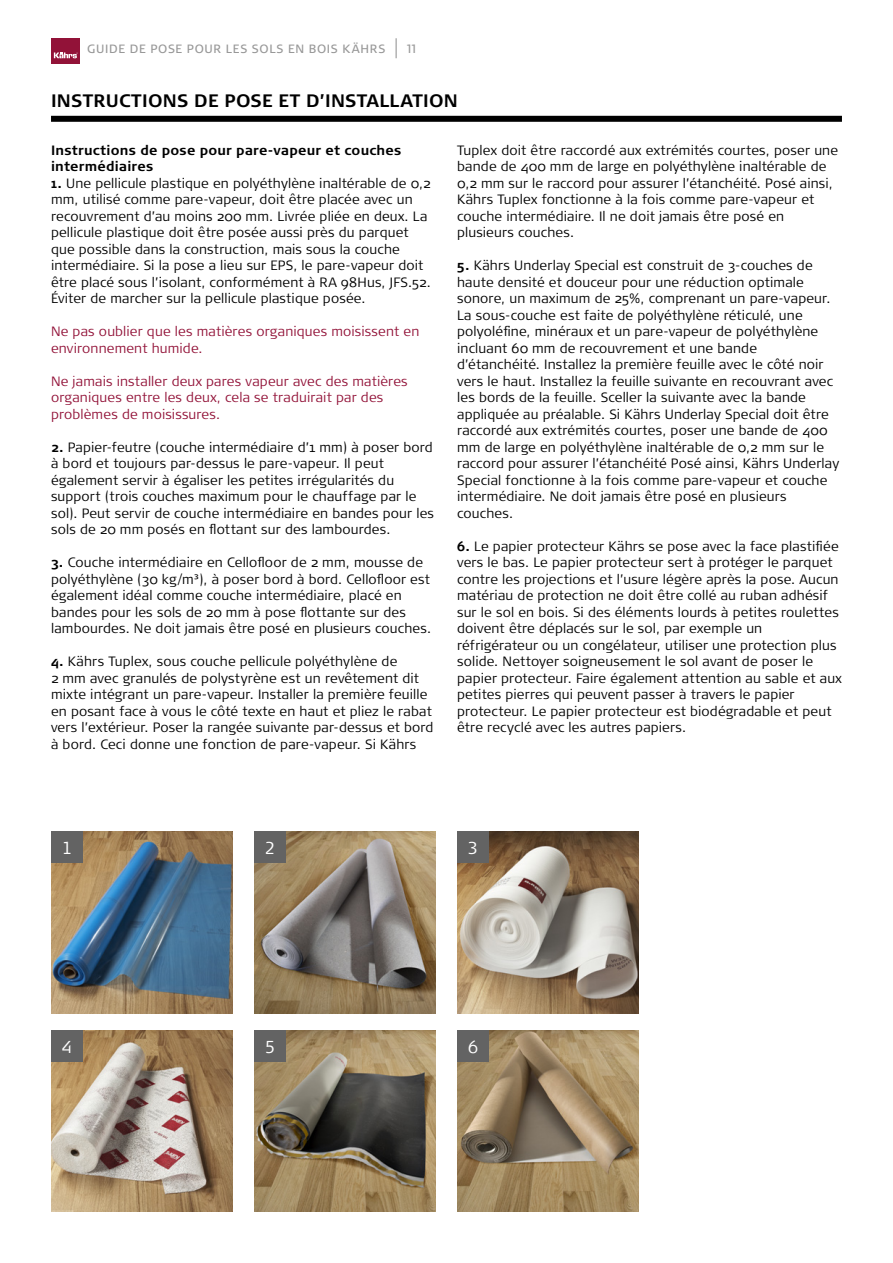
<style>
.page{position:relative;width:893px;height:1263px;background:#fff}
.page>*{position:absolute;margin:0;border:0;box-sizing:border-box;transform-origin:0 0}
.t1{font:700 18px "Signa Pro";letter-spacing:.015em;color:#000}
.t2{font:300 17.25px "Signa Pro";color:#fff}
.t3{font:300 13.5px/16.5px "Signa Pro";letter-spacing:.01em;color:#000}
.t4{font:300 13.5px/16.5px "Signa Pro";letter-spacing:.01em;color:#921238}
.t5{font:700 13.5px/16.5px "Signa Pro";letter-spacing:.015em;color:#000}
.t6{font:12px "Signa Pro";letter-spacing:.06em;color:#989898}
.s1{font-weight:700}
</style>
<div class="page">
<div style="left:51px;top:38px;width:29px;height:25px;background:#921238"></div>
<svg style="left:54px;top:52px;width:24px;height:6px"></svg>
<svg style="left:396px;top:38px;width:1px;height:20px"></svg>
<div style="left:51px;top:116px;width:791px;height:6px;background:#000"></div>
<img style="left:51px;top:831px;width:182px;height:182px">
<img style="left:254px;top:831px;width:182px;height:182px">
<img style="left:457px;top:831px;width:182px;height:182px">
<img style="left:51px;top:1030px;width:182px;height:182px">
<img style="left:254px;top:1030px;width:182px;height:182px">
<img style="left:457px;top:1030px;width:182px;height:182px">
<div style="left:51px;top:831px;width:32px;height:32px;background:#636363"></div>
<div style="left:254px;top:831px;width:32px;height:32px;background:#636363"></div>
<div style="left:457px;top:831px;width:32px;height:32px;background:#636363"></div>
<div style="left:51px;top:1030px;width:32px;height:32px;background:#636363"></div>
<div style="left:254px;top:1030px;width:32px;height:32px;background:#636363"></div>
<div style="left:457px;top:1030px;width:32px;height:32px;background:#636363"></div>
<p class="t6" style="left:87px;top:42px;width:300px">GUIDE DE POSE POUR LES SOLS EN BOIS KÄHRS</p>
<p class="t6" style="left:407px;top:42px;width:11px">11</p>
<h1 class="t1" style="left:51px;top:90px;width:408px">INSTRUCTIONS DE POSE ET D’INSTALLATION</h1>
<p class="t5" style="left:51px;top:142px;width:352px">Instructions de pose pour pare-vapeur et couches intermédiaires</p>
<p class="t3" style="left:51px;top:175px;width:381px"><span class="s1">1.</span> Une pellicule plastique en polyéthylène inaltérable de 0,2 mm, utilisé comme pare-vapeur, doit être placée avec un recouvrement d’au moins 200 mm. Livrée pliée en deux. La pellicule plastique doit être posée aussi près du parquet que possible dans la construction, mais sous la couche intermédiaire. Si la pose a lieu sur EPS, le pare-vapeur doit être placé sous l’isolant, conformément à RA 98Hus, JFS.52.<br>Éviter de marcher sur la pellicule plastique posée.</p>
<p class="t4" style="left:51px;top:323px;width:370px">Ne pas oublier que les matières organiques moisissent en environnement humide.</p>
<p class="t4" style="left:51px;top:373px;width:358px">Ne jamais installer deux pares vapeur avec des matières organiques entre les deux, cela se traduirait par des problèmes de moisissures.</p>
<p class="t3" style="left:51px;top:439px;width:385px"><span class="s1">2.</span> Papier-feutre (couche intermédiaire d’1 mm) à poser bord à bord et toujours par-dessus le pare-vapeur. Il peut également servir à égaliser les petites irrégularités du support (trois couches maximum pour le chauffage par le sol). Peut servir de couche intermédiaire en bandes pour les sols de 20 mm posés en flottant sur des lambourdes.</p>
<p class="t3" style="left:51px;top:554px;width:382px"><span class="s1">3.</span> Couche intermédiaire en Cellofloor de 2 mm, mousse de polyéthylène (30 kg/m3), à poser bord à bord. Cellofloor est également idéal comme couche intermédiaire, placé en bandes pour les sols de 20 mm à pose flottante sur des lambourdes. Ne doit jamais être posé en plusieurs couches.</p>
<p class="t3" style="left:51px;top:653px;width:384px"><span class="s1">4.</span> Kährs Tuplex, sous couche pellicule polyéthylène de<br>2 mm avec granulés de polystyrène est un revêtement dit mixte intégrant un pare-vapeur. Installer la première feuille en posant face à vous le côté texte en haut et pliez le rabat vers l’extérieur. Poser la rangée suivante par-dessus et bord à bord. Ceci donne une fonction de pare-vapeur. Si Kährs</p>
<p class="t3" style="left:457px;top:142px;width:382px">Tuplex doit être raccordé aux extrémités courtes, poser une bande de 400 mm de large en polyéthylène inaltérable de 0,2 mm sur le raccord pour assurer l’étanchéité. Posé ainsi, Kährs Tuplex fonctionne à la fois comme pare-vapeur et couche intermédiaire. Il ne doit jamais être posé en plusieurs couches.</p>
<p class="t3" style="left:457px;top:257px;width:384px"><span class="s1">5.</span> Kährs Underlay Special est construit de 3-couches de haute densité et douceur pour une réduction optimale sonore, un maximum de 25%, comprenant un pare-vapeur.<br>La sous-couche est faite de polyéthylène réticulé, une polyoléfine, minéraux et un pare-vapeur de polyéthylène incluant 60 mm de recouvrement et une bande d’étanchéité. Installez la première feuille avec le côté noir vers le haut. Installez la feuille suivante en recouvrant avec les bords de la feuille. Sceller la suivante avec la bande appliquée au préalable. Si Kährs Underlay Special doit être raccordé aux extrémités courtes, poser une bande de 400 mm de large en polyéthylène inaltérable de 0,2 mm sur le raccord pour assurer l’étanchéité Posé ainsi, Kährs Underlay Special fonctionne à la fois comme pare-vapeur et couche intermédiaire. Ne doit jamais être posé en plusieurs couches.</p>
<p class="t3" style="left:457px;top:538px;width:386px"><span class="s1">6.</span> Le papier protecteur Kährs se pose avec la face plastifiée vers le bas. Le papier protecteur sert à protéger le parquet contre les projections et l’usure légère après la pose. Aucun matériau de protection ne doit être collé au ruban adhésif sur le sol en bois. Si des éléments lourds à petites roulettes doivent être déplacés sur le sol, par exemple un réfrigérateur ou un congélateur, utiliser une protection plus solide. Nettoyer soigneusement le sol avant de poser le papier protecteur. Faire également attention au sable et aux petites pierres qui peuvent passer à travers le papier protecteur. Le papier protecteur est biodégradable et peut être recyclé avec les autres papiers.</p>
<p class="t2" style="left:62px;top:837px;width:12px">1</p>
<p class="t2" style="left:265px;top:837px;width:12px">2</p>
<p class="t2" style="left:468px;top:837px;width:12px">3</p>
<p class="t2" style="left:62px;top:1036px;width:12px">4</p>
<p class="t2" style="left:265px;top:1036px;width:12px">5</p>
<p class="t2" style="left:468px;top:1036px;width:12px">6</p>
</div>
